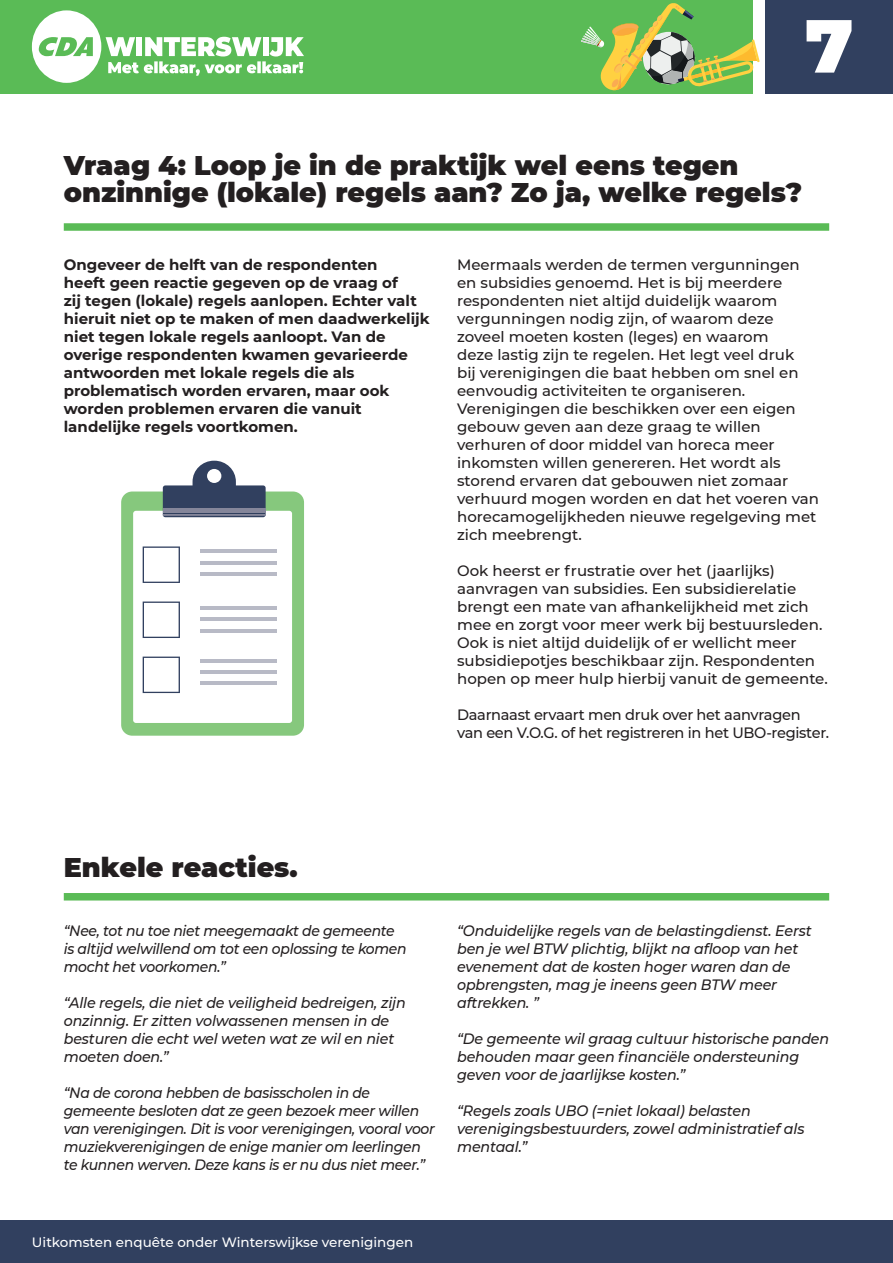
<style>
.page{position:relative;width:893px;height:1263px;background:#fff}
.page>*{position:absolute;margin:0;border:0;box-sizing:border-box;transform-origin:0 0}
.t1{font:900 75px "Montserrat";color:#fff}
.t2{font:900 27px/27px "Montserrat";color:#231f20}
.t3{font:500 15px/18px "Montserrat";color:#231f20}
.t4{font:italic 500 15px/18px "Montserrat";letter-spacing:-.01em;color:#231f20;scale:.95 1}
.t5{font:700 15px/18px "Montserrat";color:#231f20}
.t6{font:italic 500 15px/18px "Montserrat";letter-spacing:-.01em;color:#231f20;scale:.93 1}
.t7{font:500 15px/18px "Montserrat";letter-spacing:-.02em;color:#231f20}
.t8{font:500 13.5px "Montserrat";color:#fff}
</style>
<div class="page">
<div style="left:0;top:0;width:753px;height:94px;background:#5abb56"></div>
<div style="left:0;top:1220px;width:893px;height:43px;background:#31405f"></div>
<div style="left:765px;top:0;width:128px;height:94px;background:#31405f"></div>
<svg style="left:32px;top:10px;width:272px;height:73px"></svg>
<svg style="left:581px;top:3px;width:179px;height:88px"></svg>
<div style="left:64px;top:223px;width:765px;height:8px;background:#5abb56"></div>
<div style="left:64px;top:893px;width:765px;height:7px;background:#5abb56"></div>
<div style="left:121px;top:491px;width:183px;height:245px;background:#86c87d;border-radius:11px"></div>
<div style="left:133px;top:511px;width:159px;height:212px;background:#fff;border-radius:3px"></div>
<svg style="left:143px;top:546px;width:37px;height:37px"></svg>
<svg style="left:143px;top:601px;width:37px;height:37px"></svg>
<svg style="left:143px;top:657px;width:37px;height:36px"></svg>
<hr style="left:200px;top:549px;width:77px;height:4px;background:#b8bac6">
<hr style="left:200px;top:561px;width:77px;height:4px;background:#b8bac6">
<hr style="left:200px;top:572px;width:77px;height:4px;background:#b8bac6">
<hr style="left:200px;top:606px;width:77px;height:3px;background:#b8bac6">
<hr style="left:200px;top:617px;width:77px;height:4px;background:#b8bac6">
<hr style="left:200px;top:629px;width:77px;height:3px;background:#b8bac6">
<hr style="left:200px;top:659px;width:77px;height:3px;background:#b8bac6">
<hr style="left:200px;top:670px;width:77px;height:4px;background:#b8bac6">
<hr style="left:200px;top:682px;width:77px;height:3px;background:#b8bac6">
<svg style="left:163px;top:461px;width:103px;height:56px"></svg>
<h1 class="t1" style="left:805px;top:-10px;width:50px">7</h1>
<h2 class="t2" style="left:64px;top:150px;width:740px">Vraag 4: Loop je in de praktijk wel eens tegen onzinnige (lokale) regels aan? Zo ja, welke regels?</h2>
<p class="t5" style="left:64px;top:255px;width:367px">Ongeveer de helft van de respondenten<br>heeft geen reactie gegeven op de vraag of<br>zij tegen (lokale) regels aanlopen. Echter valt hieruit niet op te maken of men daadwerkelijk niet tegen lokale regels aanloopt. Van de overige respondenten kwamen gevarieerde antwoorden met lokale regels die als problematisch worden ervaren, maar ook worden problemen ervaren die vanuit landelijke regels voortkomen.</p>
<p class="t3" style="left:457px;top:255px;width:363px">Meermaals werden de termen vergunningen en subsidies genoemd. Het is bij meerdere respondenten niet altijd duidelijk waarom vergunningen nodig zijn, of waarom deze zoveel moeten kosten (leges) en waarom<br>deze lastig zijn te regelen. Het legt veel druk<br>bij verenigingen die baat hebben om snel en eenvoudig activiteiten te organiseren.<br>Verenigingen die beschikken over een eigen gebouw geven aan deze graag te willen verhuren of door middel van horeca meer inkomsten willen genereren. Het wordt als storend ervaren dat gebouwen niet zomaar verhuurd mogen worden en dat het voeren van horecamogelijkheden nieuwe regelgeving met zich meebrengt.</p>
<p class="t3" style="left:457px;top:561px;width:372px">Ook heerst er frustratie over het (jaarlijks) aanvragen van subsidies. Een subsidierelatie brengt een mate van afhankelijkheid met zich mee en zorgt voor meer werk bij bestuursleden.<br>Ook is niet altijd duidelijk of er wellicht meer subsidiepotjes beschikbaar zijn. Respondenten hopen op meer hulp hierbij vanuit de gemeente.</p>
<p class="t7" style="left:457px;top:705px;width:374px">Daarnaast ervaart men druk over het aanvragen van een V.O.G. of het registreren in het UBO-register.</p>
<h2 class="t2" style="left:64px;top:852px;width:235px">Enkele reacties.</h2>
<p class="t6" style="left:64px;top:921px;width:370px">“Nee, tot nu toe niet meegemaakt de gemeente is altijd welwillend om tot een oplossing te komen mocht het voorkomen.”</p>
<p class="t4" style="left:64px;top:993px;width:361px">“Alle regels, die niet de veiligheid bedreigen, zijn onzinnig. Er zitten volwassenen mensen in de besturen die echt wel weten wat ze wil en niet moeten doen.”</p>
<p class="t6" style="left:64px;top:1083px;width:401px">“Na de corona hebben de basisscholen in de gemeente besloten dat ze geen bezoek meer willen van verenigingen. Dit is voor verenigingen, vooral voor muziekverenigingen de enige manier om leerlingen te kunnen werven. Deze kans is er nu dus niet meer.”</p>
<p class="t4" style="left:457px;top:921px;width:375px">“Onduidelijke regels van de belastingdienst. Eerst ben je wel BTW plichtig, blijkt na afloop van het evenement dat de kosten hoger waren dan de opbrengsten, mag je ineens geen BTW meer aftrekken. ”</p>
<p class="t4" style="left:457px;top:1029px;width:393px">“De gemeente wil graag cultuur historische panden behouden maar geen financiële ondersteuning geven voor de jaarlijkse kosten.”</p>
<p class="t4" style="left:457px;top:1101px;width:367px">“Regels zoals UBO (=niet lokaal) belasten verenigingsbestuurders, zowel administratief als mentaal.”</p>
<p class="t8" style="left:32px;top:1232px;width:383px">Uitkomsten enquête onder Winterswijkse verenigingen</p>
</div>
